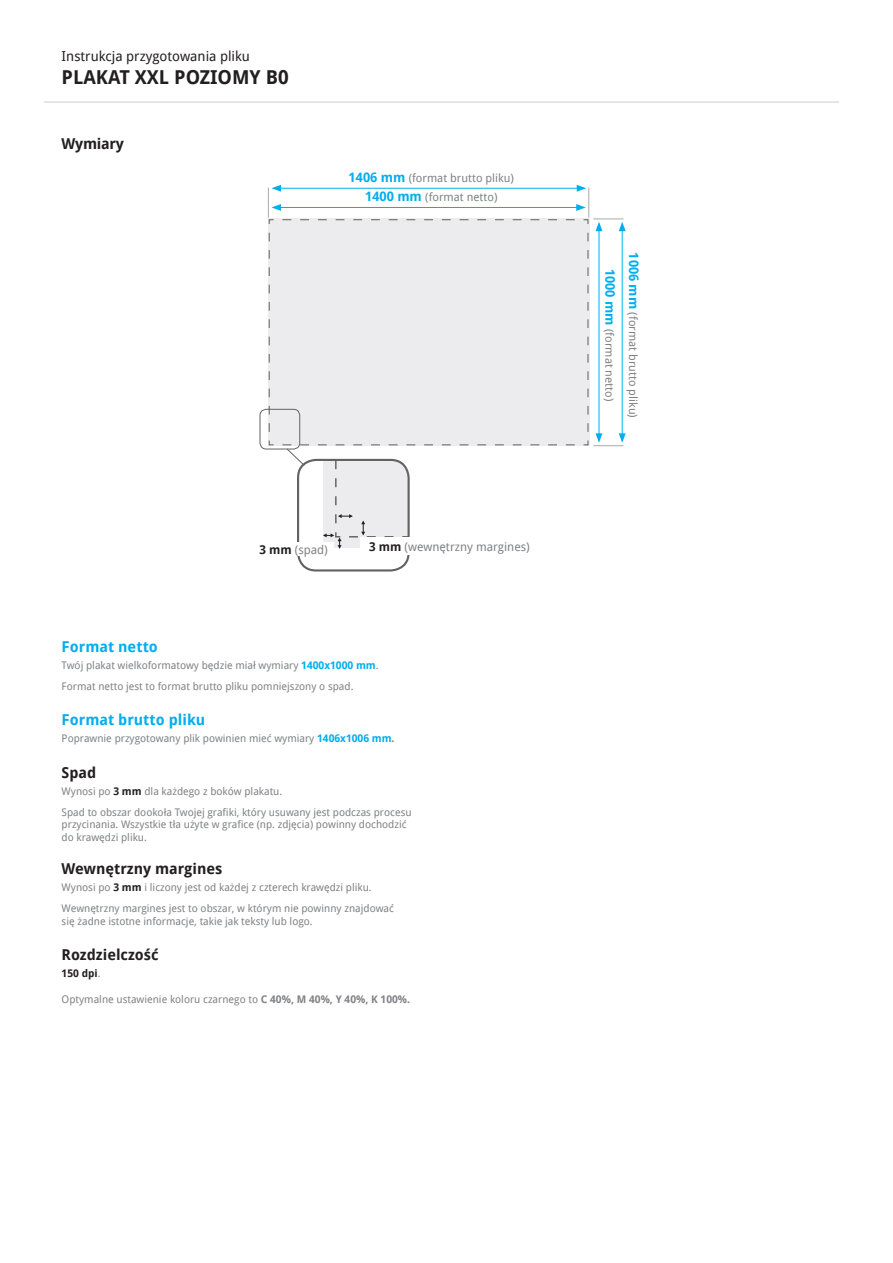
<style>
.page{position:relative;width:893px;height:1263px;background:#fff}
.page>*{position:absolute;margin:0;border:0;box-sizing:border-box;transform-origin:0 0}
.t1{font:700 19.2px "Droid Sans";color:#231f20}
.t2{font:700 15px "Droid Sans";color:#231f20}
.t3{font:700 15px "Droid Sans";color:#00aeef}
.t4{font:700 15px "Droid Sans";letter-spacing:-.02em;color:#231f20}
.t5{font:13.65px "Droid Sans";color:#231f20}
.t6{font:12px "Droid Sans";color:#808285}
.t7{font:11.4px/23.7px "Droid Sans";color:#808285;text-align:center}
.t8{font:10.5px/21.1px "Droid Sans";color:#808285}
.t9{font:700 10.5px "Droid Sans";color:#231f20}
.s1{font-weight:700;font-size:13.05px;color:#00aeef}
.s2{font-weight:700;color:#231f20}
.s3{font-weight:700;color:#00aeef}
.s4{font-weight:700}
.s5{font-weight:400;color:#808285}
</style>
<div class="page">
<hr style="left:44px;top:101px;width:795px;height:2px;background:#dcdddf">
<div style="left:268px;top:219px;width:321px;height:227px;background:#ececee"></div>
<div style="left:297px;top:459px;width:113px;height:112px;border:2px solid #636366;border-radius:18px"></div>
<div style="left:360px;top:538px;width:178px;height:17px;background:#fff"></div>
<svg style="left:278px;top:444px;width:297px;height:105px"></svg>
<div style="left:254px;top:542px;width:79px;height:14px;background:#fff"></div>
<hr style="left:622px;top:229px;width:1px;height:207px;background:#00aeef">
<svg style="left:619px;top:222px;width:7px;height:9px"></svg>
<svg style="left:619px;top:433px;width:7px;height:10px"></svg>
<hr style="left:599px;top:229px;width:1px;height:207px;background:#00aeef">
<svg style="left:595px;top:222px;width:7px;height:9px"></svg>
<svg style="left:595px;top:433px;width:7px;height:10px"></svg>
<hr style="left:593px;top:445px;width:30px;height:1px;background:#a8a9ad">
<hr style="left:593px;top:219px;width:30px;height:1px;background:#a8a9ad">
<hr style="left:279px;top:188px;width:300px;height:1px;background:#00aeef">
<svg style="left:577px;top:185px;width:9px;height:7px"></svg>
<svg style="left:272px;top:185px;width:9px;height:7px"></svg>
<hr style="left:268px;top:188px;width:1px;height:30px;background:#a8a9ad">
<hr style="left:588px;top:188px;width:1px;height:30px;background:#a8a9ad">
<hr style="left:279px;top:207px;width:300px;height:1px;background:#00aeef">
<svg style="left:272px;top:204px;width:9px;height:7px"></svg>
<svg style="left:576px;top:204px;width:10px;height:7px"></svg>
<div style="left:260px;top:409px;width:40px;height:40px;border:1px solid #636366;border-radius:6px"></div>
<h3 class="t5" style="left:62px;top:47px;width:190px">Instrukcja przygotowania pliku</h3>
<h1 class="t1" style="left:62px;top:63px;width:229px">PLAKAT XXL POZIOMY B0</h1>
<h2 class="t4" style="left:62px;top:133px;width:64px">Wymiary</h2>
<p class="t7" style="left:349px;top:168px;width:167px;line-height:19px"><span class="s1">1406 mm</span> (format brutto pliku)<br><span class="s1">1400 mm</span> (format netto)</p>
<p class="t6" style="left:259px;top:541px;width:70px"><span class="s2">3 mm</span> (spad)</p>
<p class="t6" style="left:369px;top:538px;width:162px"><span class="s2">3 mm</span> (wewnętrzny margines)</p>
<h2 class="t3" style="left:62px;top:636px;width:98px">Format netto</h2>
<p class="t8" style="left:62px;top:654px;width:318px">Twój plakat wielkoformatowy będzie miał wymiary <span class="s3">1400x1000 mm</span>.<br>Format netto jest to format brutto pliku pomniejszony o spad.</p>
<h2 class="t3" style="left:62px;top:709px;width:145px">Format brutto pliku</h2>
<p class="t8" style="left:62px;top:727px;width:334px">Poprawnie przygotowany plik powinien mieć wymiary <span class="s3">1406x1006 mm</span><span class="s4">.</span></p>
<h2 class="t2" style="left:62px;top:762px;width:36px">Spad</h2>
<p class="t8" style="left:62px;top:780px;width:351px">Wynosi po <span class="s2">3 mm</span> dla każdego z boków plakatu.<br>Spad to obszar dookoła Twojej grafiki, który usuwany jest podczas procesu</p>
<p class="t8" style="left:62px;top:818px;width:346px;line-height:12.6px">przycinania. Wszystkie tła użyte w grafice (np. zdjęcia) powinny dochodzić do krawędzi pliku.</p>
<h2 class="t2" style="left:62px;top:858px;width:162px">Wewnętrzny margines</h2>
<p class="t8" style="left:62px;top:876px;width:334px">Wynosi po <span class="s2">3 mm</span> i liczony jest od każdej z czterech krawędzi pliku.<br>Wewnętrzny margines jest to obszar, w którym nie powinny znajdować</p>
<p class="t8" style="left:62px;top:910px;width:253px">się żadne istotne informacje, takie jak teksty lub logo.</p>
<h2 class="t2" style="left:62px;top:944px;width:98px">Rozdzielczość</h2>
<p class="t9" style="left:62px;top:966px;width:40px">150 dpi<span class="s5">.</span></p>
<p class="t8" style="left:62px;top:988px;width:350px">Optymalne ustawienie koloru czarnego to <span class="s4">C 40%, M 40%, Y 40%, K 100%.</span></p>
<p class="t7" style="left:645px;top:252px;width:167px;rotate:90deg"><span class="s1">1006 mm</span> (format brutto pliku)<br><span class="s1">1000 mm</span> (format netto)</p>
</div>
